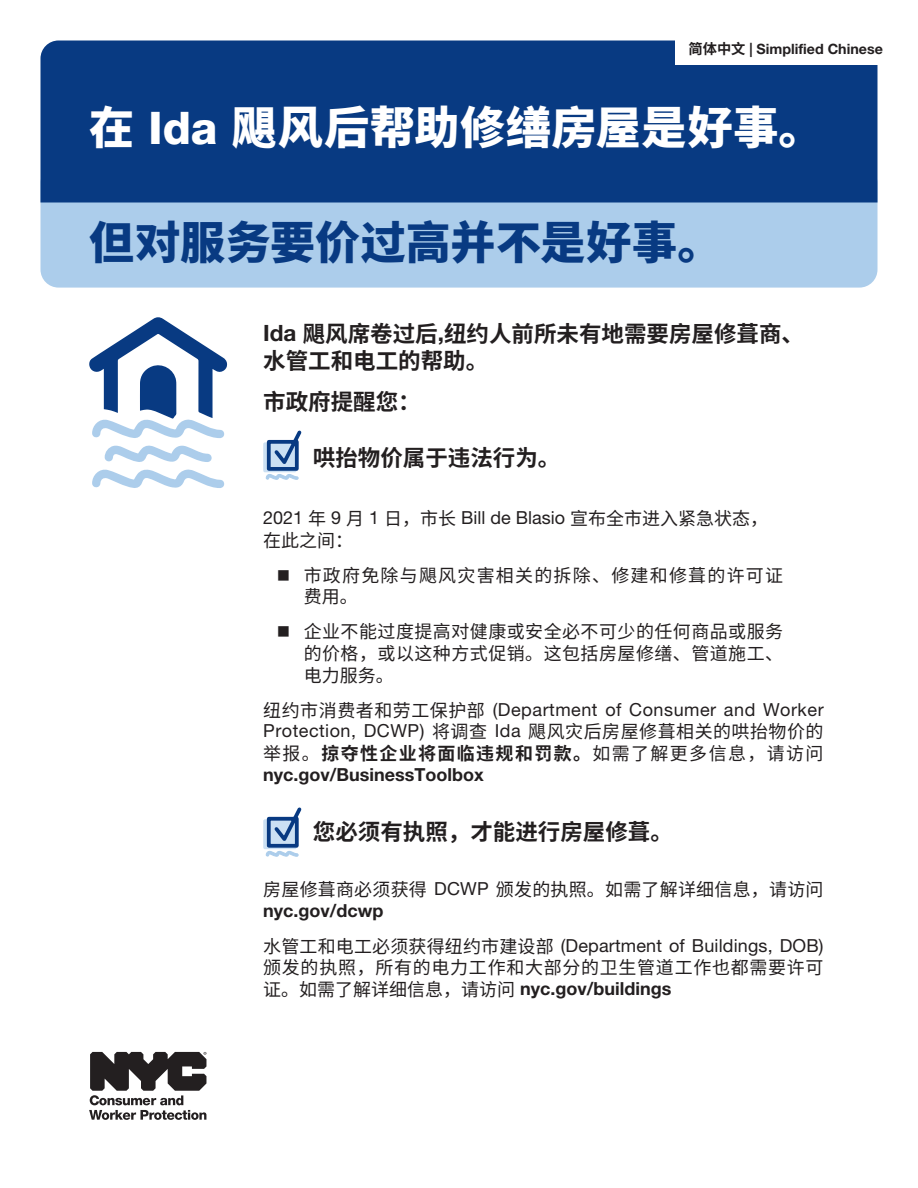
<style>
.page{position:relative;width:918px;height:1188px;background:#fff}
.page>*{position:absolute;margin:0;border:0;box-sizing:border-box;transform-origin:0 0}
.t1{font:900 45px "Noto Sans CJ Ksc";letter-spacing:.015em;color:#fff}
.t2{font:900 45px "Noto Sans CJ Ksc";letter-spacing:.01em;color:#083a82}
.t3{font:700 22.5px/27px "Noto Sans CJ Ksc";color:#231f20}
.t4{font:18px/21.6px "Helvetica Neue LT Std";letter-spacing:.025em;color:#231f20}
.t5{font:18px/35.1px "Noto Sans CJ Ksc";letter-spacing:.025em;color:#231f20}
.t6{font:700 18px "Helvetica Neue LT Std";color:#231f20}
.t7{font:18px "Helvetica Neue LT Std";color:#231f20}
.t8{font:18px/35.1px "Noto Sans CJ Ksc";letter-spacing:.07em;color:#231f20}
.t9{font:18px "Noto Sans CJ Ksc";letter-spacing:.075em;color:#231f20}
.t10{font:700 14.25px "Helvetica Neue LT Std";color:#231f20}
.s1{font-family:"Noto Sans CJ Ksc"}
.s2{font-family:"Helvetica Neue LT Std";font-weight:800}
.s3{font-family:"Helvetica Neue LT Std"}
.s4{font-weight:700}
.s5{font-family:"Noto Sans CJ Ksc";font-weight:400}
</style>
<div class="page">
<div style="left:40px;top:165px;width:838px;height:123px;background:#accdeb;border-radius:18px"></div>
<div style="left:40px;top:40px;width:838px;height:162px;background:#083a82"></div>
<div style="left:263px;top:442px;width:34px;height:30px;background:#cbe0f3;border-radius:2px"></div>
<svg style="left:265px;top:430px;width:37px;height:50px"></svg>
<div style="left:263px;top:819px;width:34px;height:30px;background:#cbe0f3;border-radius:2px"></div>
<svg style="left:265px;top:807px;width:37px;height:50px"></svg>
<svg style="left:89px;top:317px;width:138px;height:121px"></svg>
<svg style="left:105px;top:445px;width:107px;height:17px"></svg>
<svg style="left:92px;top:469px;width:132px;height:19px"></svg>
<svg style="left:89px;top:1052px;width:117px;height:68px"></svg>
<div style="left:675px;top:32px;width:243px;height:33px;background:#fff"></div>
<p class="t10" style="left:688px;top:40px;width:196px"><span class="s1">简体中文</span> | Simplified Chinese</p>
<h1 class="t1" style="left:89px;top:102px;width:736px">在 <span class="s2">Ida</span> 飓风后帮助修缮房屋是好事。</h1>
<h1 class="t2" style="left:89px;top:217px;width:635px">但对服务要价过高并不是好事。</h1>
<p class="t3" style="left:263px;top:321px;width:542px"><span class="s3">Ida</span> 飓风席卷过后<span class="s3">,</span>纽约人前所未有地需要房屋修葺商、水管工和电工的帮助。</p>
<p class="t3" style="left:263px;top:389px;width:159px">市政府提醒您：</p>
<p class="t3" style="left:313px;top:445px;width:249px">哄抬物价属于违法行为。</p>
<p class="t7" style="left:263px;top:507px;width:507px">2021 <span class="s1">年</span> 9 <span class="s1">月</span> 1 <span class="s1">日，市长</span> Bill de Blasio <span class="s1">宣布全市进入紧急状态，</span></p>
<p class="t8" style="left:304px;top:523px;width:481px;text-indent:-40px">在此之间：<br>市政府免除与飓风灾害相关的拆除、修建和修葺的许可证</p>
<p class="t5" style="left:304px;top:580px;width:481px">费用。<br>企业不能过度提高对健康或安全必不可少的任何商品或服务</p>
<p class="t5" style="left:304px;top:643px;width:481px;line-height:21.6px">的价格，或以这种方式促销。这包括房屋修缮、管道施工、电力服务。</p>
<p class="t4" style="left:263px;top:698px;width:562px"><span class="s1">纽约市消费者和劳工保护部</span> (Department of Consumer and Worker<br>Protection, DCWP) <span class="s1">将调查</span> Ida <span class="s1">飓风灾后房屋修葺相关的哄抬物价的</span></p>
<p class="t9" style="left:263px;top:743px;width:562px">举报。<span class="s4">掠夺性企业将面临违规和罚款。</span>如需了解更多信息，请访问</p>
<p class="t6" style="left:263px;top:763px;width:222px">nyc.gov/BusinessToolbox</p>
<p class="t3" style="left:313px;top:819px;width:361px">您必须有执照，才能进行房屋修葺。</p>
<p class="t5" style="left:263px;top:872px;width:562px">房屋修葺商必须获得 <span class="s3">DCWP</span> 颁发的执照。如需了解详细信息，请访问</p>
<p class="t4" style="left:263px;top:892px;width:562px;line-height:35.1px"><span class="s4">nyc.gov/dcwp<br></span><span class="s1">水管工和电工必须获得纽约市建设部</span> (Department of Buildings, DOB)</p>
<p class="t5" style="left:263px;top:950px;width:562px">颁发的执照，所有的电力工作和大部分的卫生管道工作也都需要许可</p>
<p class="t6" style="left:263px;top:977px;width:410px"><span class="s5">证。如需了解详细信息，请访问</span> nyc.gov/buildings</p>
</div>
